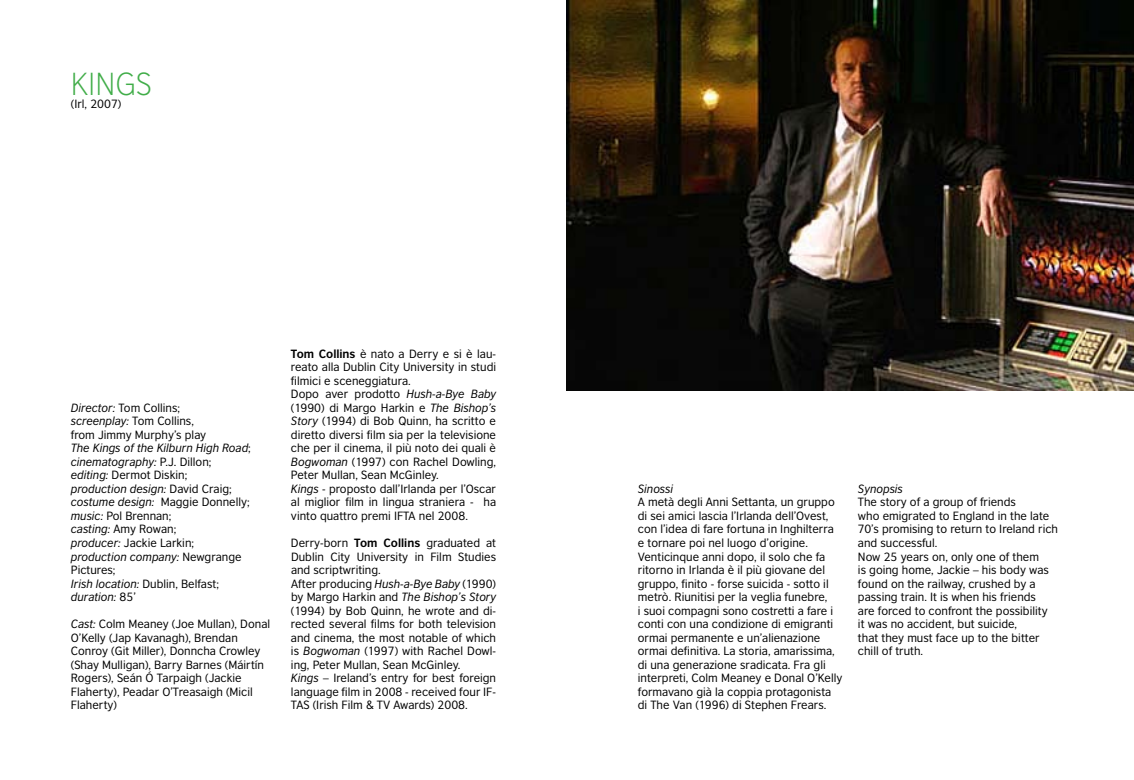
<style>
.page{position:relative;width:1134px;height:780px;background:#fff}
.page>*{position:absolute;margin:0;border:0;box-sizing:border-box;transform-origin:0 0}
.t1{font:300 30px "British Council Sans";color:#41ad49}
.t2{font:11.25px/13.5px "British Council Sans";color:#000}
.t3{font:italic 11.25px/13.5px "British Council Sans";color:#000}
.s1{font-style:normal}
.s2{font-style:italic}
.s3{font-weight:700}
</style>
<div class="page">
<img style="left:567px;top:0;width:567px;height:390px">
<h1 class="t1" style="left:71px;top:67px;width:83px">Ki ngs</h1>
<p class="t2" style="left:71px;top:97px;width:52px">(Irl, 2007)</p>
<p class="t3" style="left:71px;top:401px;width:181px">Director: <span class="s1">Tom Collins;<br></span>screenplay: <span class="s1">Tom Collins,<br>from Jimmy M urphy’s play<br></span>The Kings of the Kilburn High Road<span class="s1">; </span>cinematography: <span class="s1">P.J. Dillon; </span>editing: <span class="s1">Dermot Diskin;<br></span>production design: <span class="s1">David Craig; </span>costume design: <span class="s1">M aggie Donnelly; </span>music: <span class="s1">Pol Brennan;<br></span>casting: <span class="s1">Amy Rowan;<br></span>producer: <span class="s1">Jackie Larkin; </span>production company: <span class="s1">N ewgrange<br>Pictures;<br></span>Irish location: <span class="s1">Dublin, Belfast; </span>duration: <span class="s1">85’</span></p>
<p class="t2" style="left:71px;top:617px;width:201px"><span class="s2">Cast:</span> Colm Meaney (Joe M ullan), Donal O’Kelly (Jap Kavanagh), Brendan Conroy (Git M iller), Donncha Crowley (Shay M ulligan), Barry Barnes (Máirtín Rogers), Seán Ó Tarpaigh (Jackie Flaherty), Peadar O’Treasaigh (M icil Flaherty)</p>
<p class="t2" style="left:291px;top:347px;width:207px"><span class="s3">Tom Collins</span> è nato a Derry e si è lau&shy;reato alla Dublin City U niversity in studi filmici e sceneggiatura.<br>Dopo aver prodotto <span class="s2">Hush-a-Bye Baby </span>(1990) di Margo Harkin e <span class="s2">The Bishop’s Story</span> (1994) di Bob Quinn, ha scritto e diretto diversi film sia per la televisione che per il cinema, il più noto dei quali è <span class="s2">Bogwoman</span> (1997) con Rachel Dowling, Peter Mullan, Sean McGinley.<br><span class="s2">Kings</span> - proposto dall’Irlanda per l’Oscar al miglior film in lingua straniera - ha vinto quattro premi IFTA nel 2008.</p>
<p class="t2" style="left:291px;top:536px;width:207px">Derry-born <span class="s3">Tom Collins</span> graduated at Dublin City University in Film Studies and scriptwriting.<br>After producing <span class="s2">Hush-a-Bye Baby</span> (1990) by M argo H arkin and <span class="s2">The Bishop’s Story </span>(1994) by Bob Quinn, he wrote and di&shy;rected several films for both television and cinema, the most notable of which is <span class="s2">Bogwoman</span> (1997) with Rachel Dowl&shy;ing, Peter Mullan, Sean McGinley.<br><span class="s2">Kings</span> – Ireland’s entry for best foreign language film in 2008 - received four IF-TAS</p>
<p class="t2" style="left:313px;top:698px;width:156px">(Irish Film &amp; TV Awards) 2008.</p>
<p class="t3" style="left:638px;top:482px;width:37px">Sinossi</p>
<p class="t2" style="left:638px;top:495px;width:206px">A metà degli Anni Settanta, un gruppo di sei amici lascia l’Irlanda dell’Ovest, con l’idea di fare fortuna in Inghilterra e tornare poi nel luogo d’origine.<br>Venticinque anni dopo, il solo che fa ritorno in Irlanda è il più giovane del gruppo, finito - forse suicida - sotto il metrò. Riunitisi per la veglia funebre,<br>i suoi compagni sono costretti a fare i conti con una condizione di emigranti ormai permanente e un’alienazione ormai definitiva. La storia, amarissima, di una generazione sradicata. Fra gli interpreti, Colm Meaney e Donal O’Kelly formavano già la coppia protagonista di The Van (1996) di Stephen Frears.</p>
<p class="t3" style="left:858px;top:482px;width:46px">Synopsis</p>
<p class="t2" style="left:858px;top:495px;width:202px">The story of a group of friends<br>who emigrated to England in the late<br>70’s promising to return to Ireland rich and successful.<br>Now 25 years on, only one of them<br>is going home, Jackie – his body was found on the railway, crushed by a passing train. It is when his friends<br>are forced to confront the possibility<br>it was no accident, but suicide,<br>that they must face up to the bitter chill of truth.</p>
</div>
